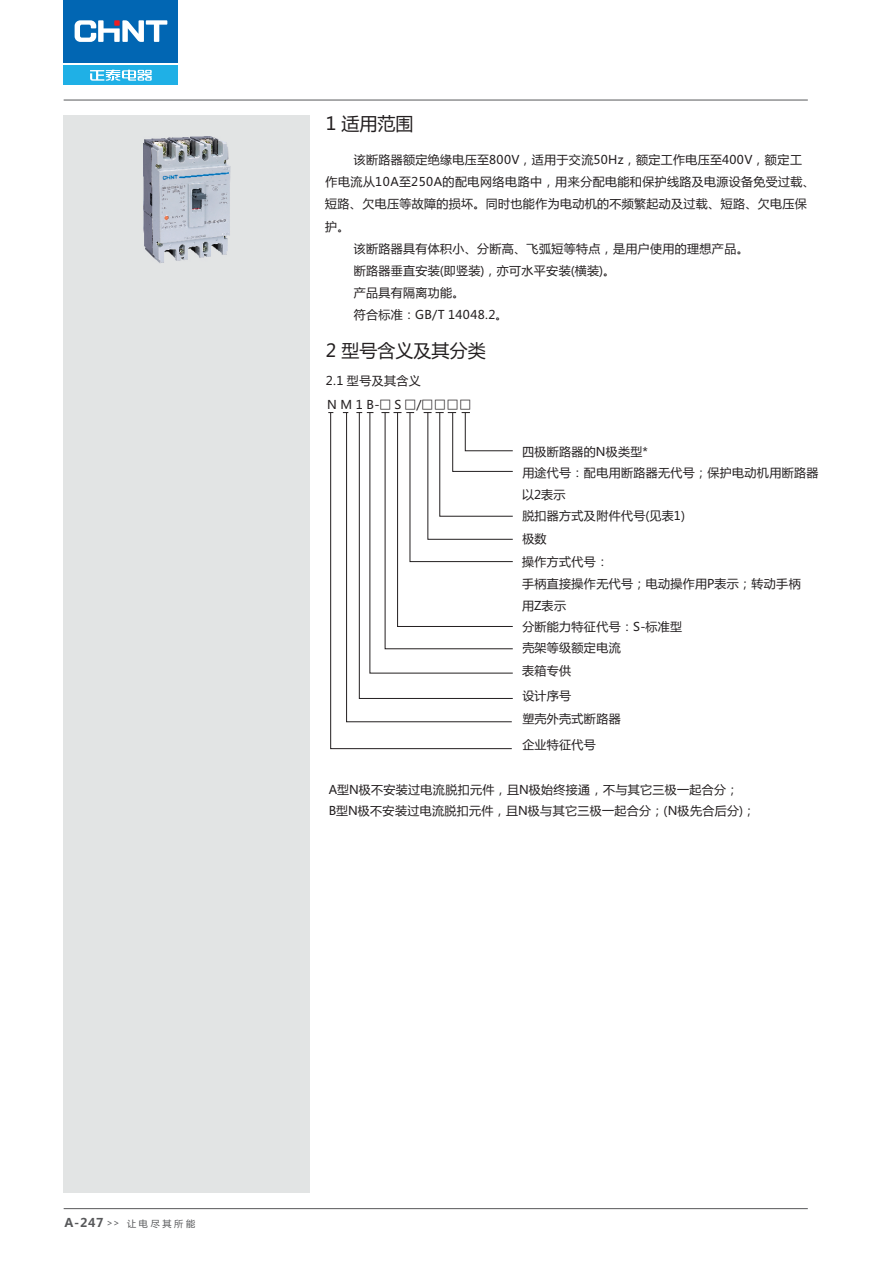
<style>
.page{position:relative;width:893px;height:1263px;background:#fff}
.page>*{position:absolute;margin:0;border:0;box-sizing:border-box;transform-origin:0 0}
.t1{font:18px "Microsoft Ya Hei";color:#231f20}
.t2{font:12px/21.6px "Microsoft Ya Hei";letter-spacing:.03em;color:#231f20}
.t3{font:9.15px "Microsoft Ya Hei";color:#57585a}
.s1{font-family:"Sim Hei"}
.s2{font-weight:700;font-size:12px}
.s3{font-size:9px}
</style>
<div class="page">
<div style="left:64px;top:115px;width:246px;height:1078px;background:#e2e4e4"></div>
<svg style="left:330px;top:412px;width:182px;height:337px"></svg>
<svg style="left:346px;top:412px;width:166px;height:310px"></svg>
<hr style="left:64px;top:100px;width:744px;height:1px;background:#57585a">
<div style="left:64px;top:65px;width:114px;height:20px;background:#1fb0e6"></div>
<div style="left:64px;top:0;width:114px;height:62px;background:#0166b3"></div>
<svg style="left:75px;top:20px;width:92px;height:22px"></svg>
<svg style="left:90px;top:70px;width:62px;height:11px"></svg>
<hr style="left:64px;top:1208px;width:744px;height:1px;background:#57585a">
<img style="left:143px;top:136px;width:88px;height:127px">
<p class="t1" style="left:326px;top:115px;width:89px">1 适用范围</p>
<p class="t2" style="left:354px;top:150px;width:450px">该断路器额定绝缘电压至800V，适用于交流50Hz，额定工作电压至400V，额定工</p>
<p class="t2" style="left:325px;top:172px;width:491px">作电流从10A至250A的配电网络电路中，用来分配电能和保护线路及电源设备免受过载、</p>
<p class="t2" style="left:325px;top:194px;width:483px">短路、欠电压等故障的损坏。同时也能作为电动机的不频繁起动及过载、短路、欠电压保</p>
<p class="t2" style="left:325px;top:216px;width:26px">护。</p>
<p class="t2" style="left:354px;top:239px;width:396px">该断路器具有体积小、分断高、飞弧短等特点，是用户使用的理想产品。</p>
<p class="t2" style="left:354px;top:261px;width:263px">断路器垂直安装(即竖装)，亦可水平安装(横装)。</p>
<p class="t2" style="left:354px;top:283px;width:112px">产品具有隔离功能。</p>
<p class="t2" style="left:354px;top:305px;width:155px">符合标准：GB/T 14048.2。</p>
<p class="t1" style="left:326px;top:343px;width:161px">2 型号含义及其分类</p>
<p class="t2" style="left:326px;top:370px;width:147px;line-height:23.7px">2.1 型号及其含义<br>N M 1 B-<span class="s1">□</span> S <span class="s1">□</span>/<span class="s1">□□□□</span></p>
<p class="t2" style="left:522px;top:442px;width:298px;line-height:20.7px">四极断路器的N极类型*<br>用途代号：配电用断路器无代号；保护电动机用断路器</p>
<p class="t2" style="left:522px;top:485px;width:164px;line-height:21px">以2表示<br>脱扣器方式及附件代号(见表1)</p>
<p class="t2" style="left:522px;top:529px;width:280px">极数<br>操作方式代号：<br>手柄直接操作无代号；电动操作用P表示；转动手柄用Z表示<br>分断能力特征代号：S-标准型<br>壳架等级额定电流</p>
<p class="t2" style="left:522px;top:684px;width:100px;line-height:23.7px">设计序号<br>塑壳外壳式断路器</p>
<p class="t2" style="left:522px;top:735px;width:75px">企业特征代号</p>
<p class="t2" style="left:522px;top:661px;width:51px">表箱专供</p>
<p class="t2" style="left:329px;top:780px;width:411px">A型N极不安装过电流脱扣元件，且N极始终接通，不与其它三极一起合分；</p>
<p class="t2" style="left:329px;top:801px;width:428px">B型N极不安装过电流脱扣元件，且N极与其它三极一起合分；(N极先合后分)；</p>
<p class="t3" style="left:64px;top:1219px;width:132px"><span class="s2">A-247</span> <span class="s3">&gt;&gt;</span> 让 电 尽 其 所 能</p>
</div>
